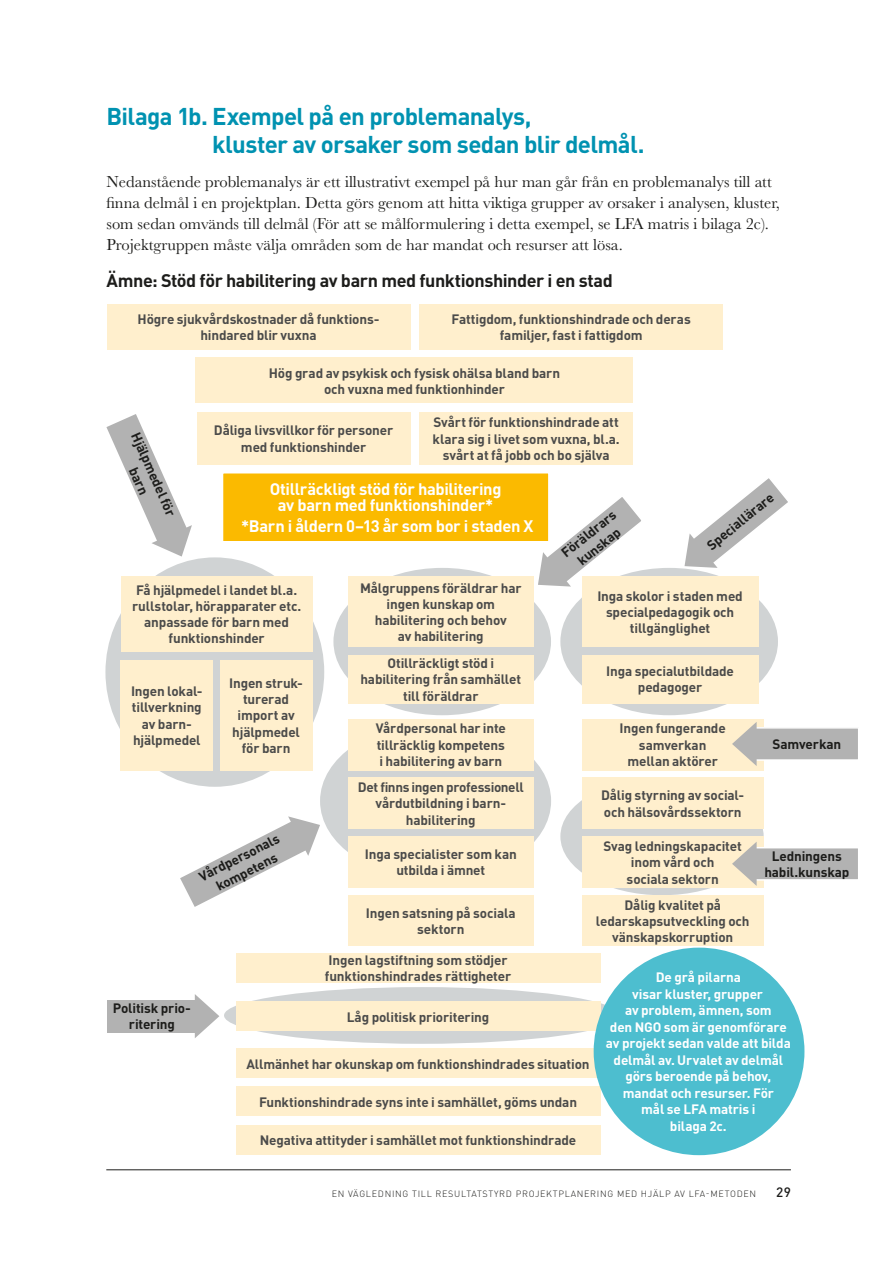
<style>
.page{position:relative;width:893px;height:1263px;background:#fff}
.page>*{position:absolute;margin:0;border:0;box-sizing:border-box;transform-origin:0 0}
.t1{font:700 24px/28.8px "DIN Pro";letter-spacing:-.03em;color:#0092b1}
.t2{font:700 18px "DIN Pro";letter-spacing:-.025em;color:#1d1d1b}
.t3{font:16.5px/21px "Baskerville MT Std";color:#1d1d1b}
.t4{font:700 16.5px/16.2px "DIN Pro";letter-spacing:-.02em;color:#fff;text-align:center}
.t5{font:700 13.5px/16.2px "DIN Pro";letter-spacing:-.015em;color:#4b4b4a;text-align:center}
.t6{font:700 13.5px/16.5px "DIN Pro";letter-spacing:-.015em;color:#fff;text-align:center}
.t7{font:700 13.5px/16.2px "DIN Pro";letter-spacing:-.015em;color:#1d1d1b;text-align:center}
.t8{font:500 13.5px "DIN Pro";color:#1d1d1b}
.t9{font:300 9px "DIN Pro";letter-spacing:.08em;color:#1d1d1b}
</style>
<div class="page">
<hr style="left:106px;top:1169px;width:685px;height:1px;background:#1d1d1b">
<div style="left:105px;top:557px;width:219px;height:230px;background:#d0d3d4;border-radius:50%"></div>
<div style="left:560px;top:568px;width:218px;height:147px;background:#d0d3d4;border-radius:50%"></div>
<div style="left:333px;top:568px;width:218px;height:147px;background:#d0d3d4;border-radius:50%"></div>
<div style="left:320px;top:722px;width:231px;height:157px;background:#d0d3d4;border-radius:50%"></div>
<div style="left:560px;top:777px;width:204px;height:118px;background:#d0d3d4;border-radius:50%"></div>
<div style="left:224px;top:987px;width:396px;height:57px;background:#d0d3d4;border-radius:50%"></div>
<div style="left:220px;top:660px;width:92px;height:110px;background:#ffefcd"></div>
<div style="left:121px;top:660px;width:92px;height:110px;background:#ffefcd"></div>
<div style="left:121px;top:576px;width:191px;height:75px;background:#ffefcd"></div>
<div style="left:582px;top:836px;width:181px;height:52px;background:#ffefcd"></div>
<div style="left:348px;top:836px;width:185px;height:52px;background:#ffefcd"></div>
<div style="left:582px;top:895px;width:182px;height:51px;background:#ffefcd"></div>
<div style="left:197px;top:412px;width:213px;height:53px;background:#ffefcd"></div>
<div style="left:419px;top:412px;width:214px;height:53px;background:#ffefcd"></div>
<div style="left:236px;top:953px;width:364px;height:30px;background:#ffefcd"></div>
<div style="left:236px;top:1002px;width:364px;height:29px;background:#ffefcd"></div>
<div style="left:236px;top:1049px;width:364px;height:29px;background:#ffefcd"></div>
<div style="left:236px;top:1087px;width:364px;height:29px;background:#ffefcd"></div>
<div style="left:236px;top:1125px;width:364px;height:29px;background:#ffefcd"></div>
<div style="left:348px;top:895px;width:185px;height:51px;background:#ffefcd"></div>
<div style="left:222px;top:472px;width:328px;height:70px;background:#fbba00"></div>
<div style="left:220px;top:470px;width:331px;height:74px;border:3px solid #fff"></div>
<div style="left:348px;top:576px;width:185px;height:71px;background:#ffefcd"></div>
<div style="left:348px;top:655px;width:185px;height:48px;background:#ffefcd"></div>
<div style="left:348px;top:719px;width:185px;height:51px;background:#ffefcd"></div>
<div style="left:582px;top:576px;width:176px;height:71px;background:#ffefcd"></div>
<div style="left:582px;top:655px;width:176px;height:48px;background:#ffefcd"></div>
<div style="left:348px;top:777px;width:185px;height:52px;background:#ffefcd"></div>
<div style="left:582px;top:719px;width:181px;height:51px;background:#ffefcd"></div>
<div style="left:582px;top:777px;width:181px;height:52px;background:#ffefcd"></div>
<div style="left:196px;top:357px;width:437px;height:46px;background:#ffefcd"></div>
<div style="left:107px;top:304px;width:303px;height:46px;background:#ffefcd"></div>
<div style="left:419px;top:304px;width:304px;height:46px;background:#ffefcd"></div>
<div style="left:107px;top:1000px;width:90px;height:32px;background:#b2b2b2"></div>
<svg style="left:195px;top:994px;width:24px;height:44px"></svg>
<svg style="left:180px;top:816px;width:140px;height:91px"></svg>
<svg style="left:684px;top:478px;width:104px;height:90px"></svg>
<svg style="left:538px;top:494px;width:104px;height:93px"></svg>
<div style="left:755px;top:728px;width:104px;height:32px;background:#b2b2b2"></div>
<div style="left:754px;top:727px;width:105px;height:34px;border:2px solid #fff"></div>
<svg style="left:732px;top:722px;width:25px;height:44px"></svg>
<div style="left:755px;top:848px;width:104px;height:32px;background:#b2b2b2"></div>
<div style="left:754px;top:847px;width:105px;height:34px;border:2px solid #fff"></div>
<svg style="left:732px;top:842px;width:25px;height:44px"></svg>
<svg style="left:106px;top:414px;width:86px;height:143px"></svg>
<div style="left:594px;top:948px;width:210px;height:207px;background:#4dbecf;border-radius:50%"></div>
<h1 class="t1" style="left:212px;top:101px;width:434px;text-indent:-106px">Bilaga 1b. Exempel på en problemanalys,<br>kluster av orsaker som sedan blir delmål.</h1>
<p class="t3" style="left:107px;top:171px;width:675px">Nedanstående problemanalys är ett illustrativt exempel på hur man går från en problemanalys till att finna delmål i en projektplan. Detta görs genom att hitta viktiga grupper av orsaker i analysen, kluster, som sedan omvänds till delmål (För att se målformulering i detta exempel, se LFA matris i bilaga 2c).<br>Projektgruppen måste välja områden som de har mandat och resurser att lösa.</p>
<h2 class="t2" style="left:107px;top:268px;width:508px">Ämne: Stöd för habilitering av barn med funktionshinder i en stad</h2>
<p class="t5" style="left:138px;top:310px;width:243px">Högre sjukvårdskostnader då funktions&shy;hindared blir vuxna</p>
<p class="t5" style="left:452px;top:310px;width:241px">Fattigdom, funktionshindrade och deras familjer, fast i fattigdom</p>
<p class="t7" style="left:143px;top:430px;width:91px;rotate:66deg">Hjälpmedel för barn</p>
<p class="t5" style="left:269px;top:364px;width:293px">Hög grad av psykisk och fysisk ohälsa bland barn och vuxna med funktionhinder</p>
<p class="t5" style="left:214px;top:422px;width:181px">Dåliga livsvillkor för personer med funktionshinder</p>
<p class="t5" style="left:433px;top:414px;width:189px">Svårt för funktionshindrade att klara sig i livet som vuxna, bl.a. svårt at få jobb och bo själva</p>
<p class="t4" style="left:270px;top:480px;width:233px">Otillräckligt stöd för habilitering av barn med funktionshinder*</p>
<p class="t4" style="left:241px;top:517px;width:294px">*Barn i åldern 0–13 år som bor i staden X</p>
<p class="t7" style="left:558px;top:548px;width:67px;rotate:-39deg">Föräldrars kunskap</p>
<p class="t7" style="left:703px;top:540px;width:83px;rotate:-39deg">Speciallärare</p>
<p class="t5" style="left:132px;top:581px;width:171px">Få hjälpmedel i landet bl.a. rullstolar, hörapparater etc. anpassade för barn med funktionshinder</p>
<p class="t5" style="left:131px;top:682px;width:73px">Ingen lokal&shy;tillverkning av barn&shy;hjälpmedel</p>
<p class="t5" style="left:229px;top:674px;width:75px">Ingen struk&shy;turerad import av hjälpmedel för barn</p>
<p class="t7" style="left:196px;top:870px;width:90px;rotate:-27deg">Vårdpersonals kompetens</p>
<p class="t5" style="left:360px;top:579px;width:163px">Målgruppens föräldrar har ingen kunskap om habilitering och behov<br>av habilitering</p>
<p class="t5" style="left:360px;top:655px;width:162px">Otillräckligt stöd i habilitering från samhället till föräldrar</p>
<p class="t5" style="left:376px;top:720px;width:132px;text-align:justify">Vårdpersonal har inte tillräcklig kompetens i habilitering av barn</p>
<p class="t5" style="left:358px;top:779px;width:167px">Det finns ingen professionell vårdutbildning i barn&shy;habilitering</p>
<p class="t5" style="left:365px;top:846px;width:153px">Inga specialister som kan utbilda i ämnet</p>
<p class="t5" style="left:366px;top:904px;width:151px">Ingen satsning på sociala sektorn</p>
<p class="t7" style="left:113px;top:1000px;width:80px">Politisk prio&shy;ritering</p>
<p class="t5" style="left:325px;top:952px;width:188px;text-align:left">Ingen lagstiftning som stödjer funktionshindrades rättigheter</p>
<p class="t5" style="left:347px;top:1008px;width:144px">Låg politisk prioritering</p>
<p class="t5" style="left:246px;top:1055px;width:345px">Allmänhet har okunskap om funktionshindrades situation</p>
<p class="t5" style="left:259px;top:1093px;width:320px">Funktionshindrade syns inte i samhället, göms undan</p>
<p class="t5" style="left:260px;top:1131px;width:318px">Negativa attityder i samhället mot funktionshindrade</p>
<p class="t5" style="left:597px;top:587px;width:147px">Inga skolor i staden med specialpedagogik och tillgänglighet</p>
<p class="t5" style="left:606px;top:663px;width:129px">Inga specialutbildade pedagoger</p>
<p class="t5" style="left:620px;top:720px;width:108px">Ingen fungerande samverkan mellan aktörer</p>
<p class="t5" style="left:601px;top:787px;width:143px;text-align:left">Dålig styrning av social&shy;och hälsovårdssektorn</p>
<p class="t5" style="left:604px;top:838px;width:140px">Svag ledningskapacitet inom vård och<br>sociala sektorn</p>
<p class="t5" style="left:596px;top:896px;width:155px">Dålig kvalitet på ledarskapsutveckling och vänskapskorruption</p>
<p class="t7" style="left:773px;top:735px;width:70px">Samverkan</p>
<p class="t7" style="left:764px;top:847px;width:86px">Ledningens habil.kunskap</p>
<p class="t6" style="left:606px;top:968px;width:186px">De grå pilarna<br>visar kluster, grupper<br>av problem, ämnen, som<br>den NGO som är genomförare av projekt sedan valde att bilda delmål av. Urvalet av delmål görs beroende på behov, mandat och resurser. För<br>mål se LFA matris i<br>bilaga 2c.</p>
<p class="t9" style="left:332px;top:1187px;width:426px">EN VÄGLEDNING TILL RESULTATSTYRD PROJEKTPLANERING MED HJÄLP AV LFA-METODEN</p>
<p class="t8" style="left:776px;top:1183px;width:16px">29</p>
</div>
